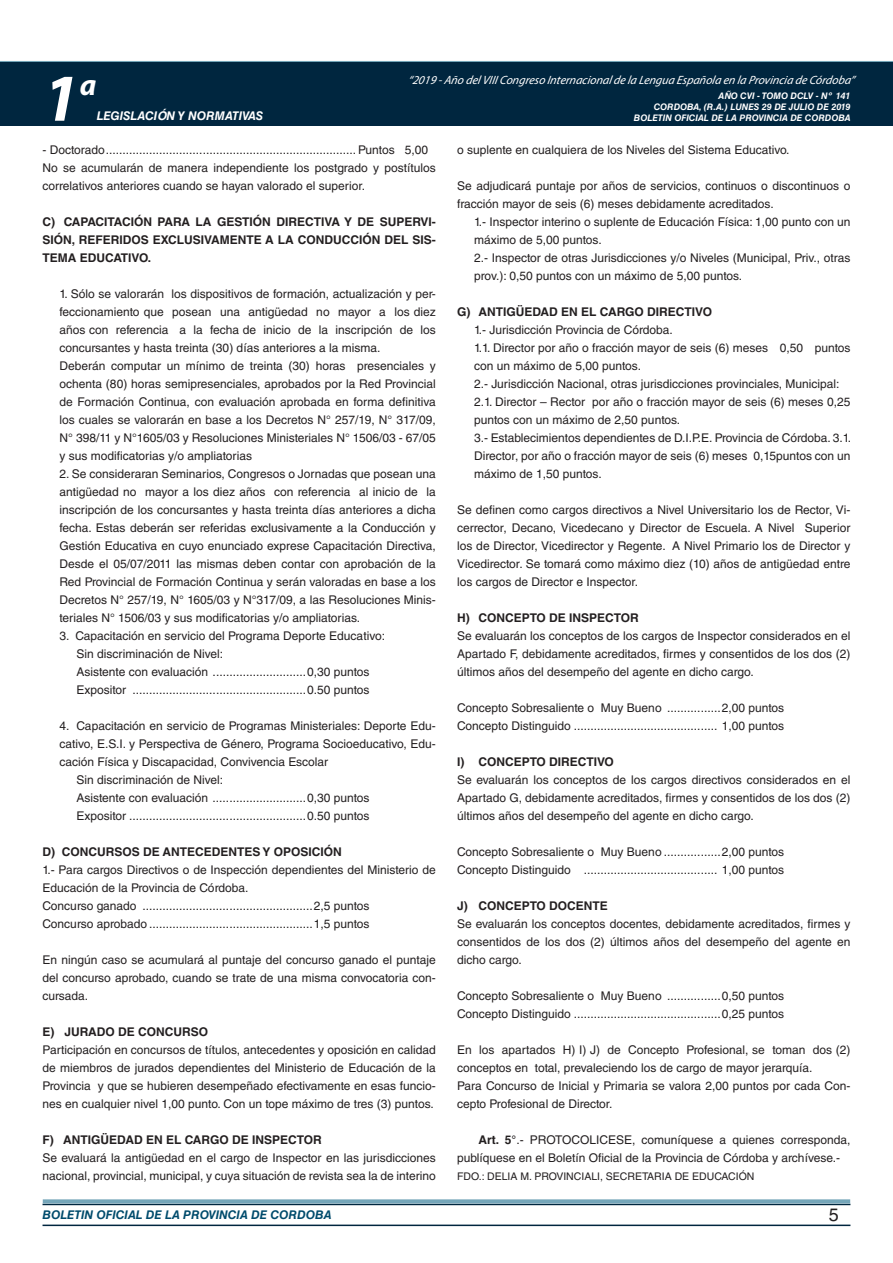
<style>
.page{position:relative;width:893px;height:1263px;background:#fff}
.page>*{position:absolute;margin:0;border:0;box-sizing:border-box;transform-origin:0 0}
.t1{font:italic 700 67.5px "Myriad Pro";color:#fff}
.t2{font:italic 700 30px "Myriad Pro";color:#fff}
.t3{font:18px "Helvetica LT Std";color:#231f20}
.t4{font:12px/18px "Helvetica LT Std";color:#231f20}
.t5{font:700 12px/18px "Helvetica LT Std";color:#231f20;text-align:justify}
.t6{font:italic 12px "Myriad Pro";color:#fff}
.t7{font:italic 700 12px "Helvetica LT Std";color:#004b6c}
.t8{font:italic 700 12px "Helvetica LT Std";color:#fff}
.t9{font:10.5px "Helvetica LT Std";color:#231f20}
.t10{font:italic 700 9px/10.8px "Helvetica LT Std";color:#fff;text-align:right}
.s1{font-weight:700}
</style>
<div class="page">
<div style="left:0;top:61px;width:893px;height:6px;background:#73a5b8"></div>
<div style="left:0;top:62px;width:893px;height:64px;background:#00263f"></div>
<hr style="left:43px;top:1224px;width:807px;height:2px;background:#00263f">
<div style="left:42px;top:1198px;width:809px;height:8px;background:#fff;opacity:.75"></div>
<h1 class="t1" style="left:43px;top:54px;width:38px">1</h1>
<h2 class="t2" style="left:80px;top:66px;width:18px">a</h2>
<p class="t8" style="left:97px;top:109px;width:168px">LEGISLACIÓN Y NORMATIVAS</p>
<p class="t6" style="left:408px;top:72px;width:448px">“2019 -Año delVIIICongreso Internacionalde la Lengua Esp añola en la Provincia de Córdoba”</p>
<p class="t10" style="left:634px;top:91px;width:218px">AÑO CVI - TOMO DCLV - Nº 141<br>CORDOBA, (R.A.) LUNES 29 DE JULIO DE 2019<br>BOLETIN OFICIAL DE LA PROVINCIA DE CORDOBA</p>
<p class="t4" style="left:43px;top:141px;width:395px">- Doctorado........................................................................... Puntos 5,00<br>No se acumularán de manera independiente los postgrado y postítulos correlativos anteriores cuando se hayan valorado el superior.</p>
<p class="t5" style="left:43px;top:212px;width:395px">C) CAPACITACIÓN PARA LA GESTIÓN DIRECTIVA Y DE SUPERVI-SIÓN, REFERIDOS EXCLUSIVAMENTE A LA CONDUCCIÓN DEL SIS-TEMA EDUCATIVO.</p>
<p class="t4" style="left:60px;top:285px;width:378px">1. Sólo se valorarán los dispositivos de formación, actualización y per&shy;feccionamiento que posean una antigüedad no mayor a los diez años con referencia a la fecha de inicio de la inscripción de los concursantes y hasta treinta (30) días anteriores a la misma.<br>Deberán computar un mínimo de treinta (30) horas presenciales y ochenta (80) horas semipresenciales, aprobados por la Red Provincial de Formación Continua, con evaluación aprobada en forma definitiva los cuales se valorarán en base a los Decretos N° 257/19, N° 317/09, N° 398/11 y N°1605/03 y Resoluciones Ministeriales N° 1506/03 - 67/05 y sus modificatorias y/o ampliatorias</p>
<p class="t4" style="left:60px;top:465px;width:378px;text-align:justify">2. Se consideraran Seminarios, Congresos o Jornadas que posean una antigüedad no mayor a los diez años con referencia al inicio de la inscripción de los concursantes y hasta treinta días anteriores a dicha fecha. Estas deberán ser referidas exclusivamente a la Conducción y Gestión Educativa en cuyo enunciado exprese Capacitación Directiva, Desde el 05/07/2011 las mismas deben contar con aprobación de la Red Provincial de Formación Continua y serán valoradas en base a los Decretos N° 257/19, N° 1605/03 y N°317/09, a las Resoluciones Minis&shy;teriales N° 1506/03 y sus modificatorias y/o ampliatorias.</p>
<p class="t4" style="left:77px;top:627px;width:310px;text-indent:-17px">3. Capacitación en servicio del Programa Deporte Educativo:<br>Sin discriminación de Nivel:<br>Asistente con evaluación ............................0,30 puntos Expositor ....................................................0.50 puntos</p>
<p class="t4" style="left:60px;top:717px;width:378px">4. Capacitación en servicio de Programas Ministeriales: Deporte Edu-</p>
<p class="t4" style="left:60px;top:735px;width:378px">cativo, E.S.I. y Perspectiva de Género, Programa Socioeducativo, Edu-</p>
<p class="t4" style="left:60px;top:753px;width:270px">cación Física y Discapacidad, Convivencia Escolar</p>
<p class="t4" style="left:77px;top:771px;width:148px">Sin discriminación de Nivel:</p>
<p class="t4" style="left:77px;top:789px;width:294px">Asistente con evaluación ............................0,30 puntos</p>
<p class="t4" style="left:77px;top:807px;width:294px">Expositor .....................................................0.50 puntos</p>
<p class="t5" style="left:42px;top:842px;width:301px">D) CONCURSOS DE ANTECEDENTES Y OPOSICIÓN</p>
<p class="t4" style="left:42px;top:861px;width:395px">1.- Para cargos Directivos o de Inspección dependientes del Ministerio de Educación de la Provincia de Córdoba.<br>Concurso ganado ...................................................2,5 puntos<br>Concurso aprobado .................................................1,5 puntos</p>
<p class="t4" style="left:42px;top:951px;width:395px;text-align:justify">En ningún caso se acumulará al puntaje del concurso ganado el puntaje del concurso aprobado, cuando se trate de una misma convocatoria con&shy;cursada.</p>
<p class="t5" style="left:42px;top:1022px;width:167px">E) JURADO DE CONCURSO</p>
<p class="t4" style="left:42px;top:1041px;width:395px;text-align:justify">Participación en concursos de títulos, antecedentes y oposición en calidad de miembros de jurados dependientes del Ministerio de Educación de la Provincia y que se hubieren desempeñado efectivamente en esas funcio&shy;nes en cualquier nivel 1,00 punto. Con un tope máximo de tres (3) puntos.</p>
<p class="t5" style="left:42px;top:1130px;width:281px">F) ANTIGÜEDAD EN EL CARGO DE INSPECTOR</p>
<p class="t4" style="left:42px;top:1149px;width:395px">Se evaluará la antigüedad en el cargo de Inspector en las jurisdicciones nacional, provincial, municipal, y cuya situación de revista sea la de interino</p>
<p class="t4" style="left:457px;top:141px;width:334px">o suplente en cualquiera de los Niveles del Sistema Educativo.</p>
<p class="t4" style="left:457px;top:177px;width:395px">Se adjudicará puntaje por años de servicios, continuos o discontinuos o fracción mayor de seis (6) meses debidamente acreditados.</p>
<p class="t4" style="left:474px;top:213px;width:378px">1.- Inspector interino o suplente de Educación Física: 1,00 punto con un máximo de 5,00 puntos.<br>2.- Inspector de otras Jurisdicciones y/o Niveles (Municipal, Priv., otras prov.): 0,50 puntos con un máximo de 5,00 puntos.</p>
<p class="t5" style="left:457px;top:302px;width:256px">G) ANTIGÜEDAD EN EL CARGO DIRECTIVO</p>
<p class="t4" style="left:474px;top:321px;width:378px">1.- Jurisdicción Provincia de Córdoba.<br>1.1. Director por año o fracción mayor de seis (6) meses 0,50 puntos con un máximo de 5,00 puntos.<br>2.- Jurisdicción Nacional, otras jurisdicciones provinciales, Municipal:<br>2.1. Director – Rector por año o fracción mayor de seis (6) meses 0,25 puntos con un máximo de 2,50 puntos.<br>3.- Establecimientos dependientes de D.I.P.E. Provincia de Córdoba. 3.1.<br>Director, por año o fracción mayor de seis (6) meses 0,15puntos con un máximo de 1,50 puntos.</p>
<p class="t4" style="left:457px;top:501px;width:395px;text-align:justify">Se definen como cargos directivos a Nivel Universitario los de Rector, Vi&shy;cerrector, Decano, Vicedecano y Director de Escuela. A Nivel Superior los de Director, Vicedirector y Regente. A Nivel Primario los de Director y Vicedirector. Se tomará como máximo diez (10) años de antigüedad entre los cargos de Director e Inspector.</p>
<p class="t5" style="left:457px;top:608px;width:183px">H) CONCEPTO DE INSPECTOR</p>
<p class="t4" style="left:457px;top:627px;width:395px;text-align:justify">Se evaluarán los conceptos de los cargos de Inspector considerados en el Apartado F, debidamente acreditados, firmes y consentidos de los dos (2) últimos años del desempeño del agente en dicho cargo.</p>
<p class="t4" style="left:457px;top:699px;width:328px">Concepto Sobresaliente o Muy Bueno ................2,00 puntos<br>Concepto Distinguido ........................................... 1,00 puntos</p>
<p class="t5" style="left:457px;top:752px;width:158px">I) CONCEPTO DIRECTIVO</p>
<p class="t4" style="left:457px;top:771px;width:395px;text-align:justify">Se evaluarán los conceptos de los cargos directivos considerados en el Apartado G, debidamente acreditados, firmes y consentidos de los dos (2) últimos años del desempeño del agente en dicho cargo.</p>
<p class="t4" style="left:457px;top:843px;width:328px">Concepto Sobresaliente o Muy Bueno .................2,00 puntos<br>Concepto Distinguido ........................................ 1,00 puntos</p>
<p class="t5" style="left:457px;top:896px;width:152px">J) CONCEPTO DOCENTE</p>
<p class="t4" style="left:457px;top:915px;width:395px;text-align:justify">Se evaluarán los conceptos docentes, debidamente acreditados, firmes y consentidos de los dos (2) últimos años del desempeño del agente en dicho cargo.</p>
<p class="t4" style="left:457px;top:987px;width:328px">Concepto Sobresaliente o Muy Bueno ................0,50 puntos<br>Concepto Distinguido ............................................0,25 puntos</p>
<p class="t4" style="left:457px;top:1041px;width:395px">En los apartados H) I) J) de Concepto Profesional, se toman dos (2) conceptos en total, prevaleciendo los de cargo de mayor jerarquía.<br>Para Concurso de Inicial y Primaria se valora 2,00 puntos por cada Con&shy;cepto Profesional de Director.</p>
<p class="t4" style="left:457px;top:1131px;width:395px;text-indent:21px"><span class="s1">Art. 5°</span>.- PROTOCOLICESE, comuníquese a quienes corresponda, publíquese en el Boletín Oficial de la Provincia de Córdoba y archívese.-</p>
<p class="t9" style="left:457px;top:1170px;width:299px">FDO.: DELIA M. PROVINCIALI, SECRETARIA DE EDUCACIÓN</p>
<p class="t7" style="left:43px;top:1208px;width:290px">BOLETIN OFICIAL DE LA PROVINCIA DE CORDOBA</p>
<h3 class="t3" style="left:829px;top:1204px;width:12px">5</h3>
</div>
